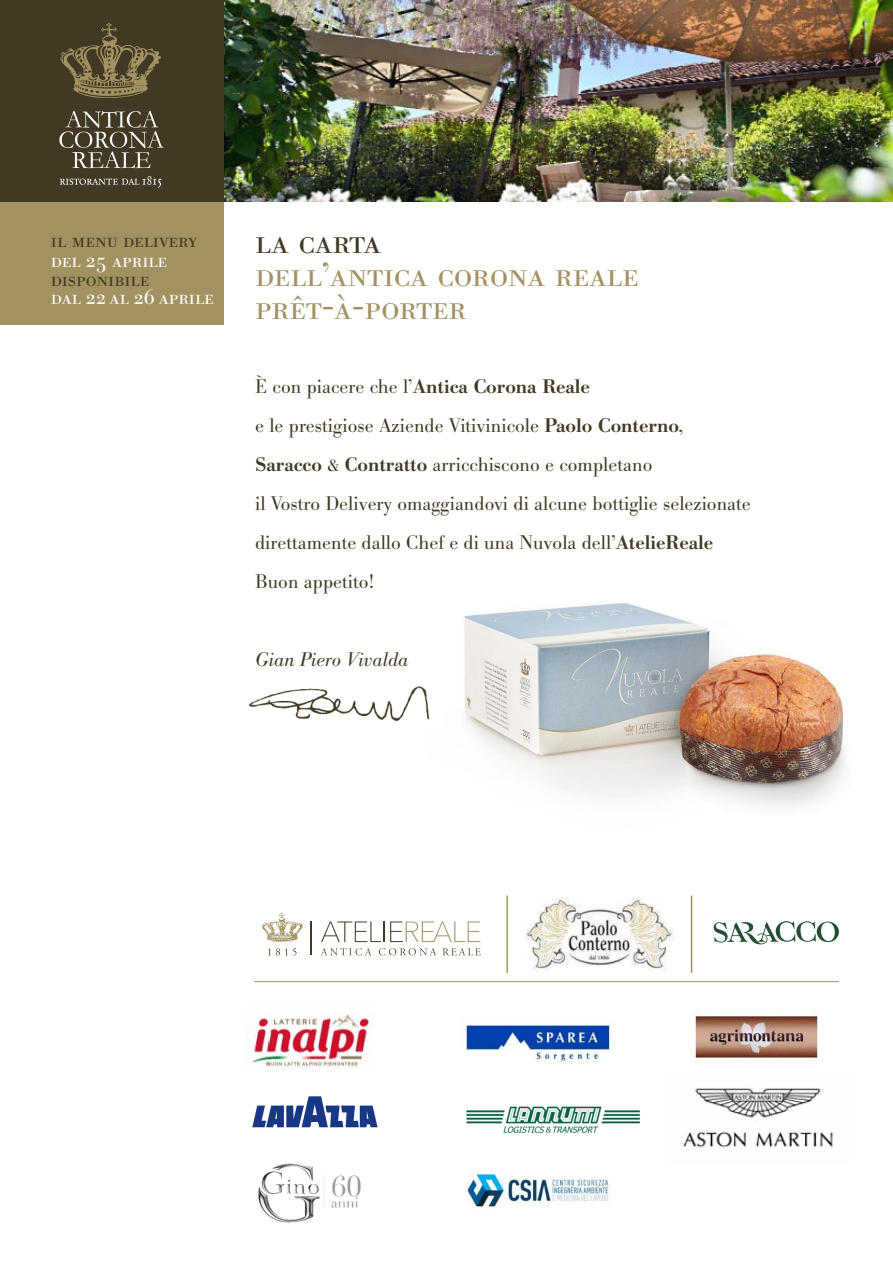
<style>
.page{position:relative;width:893px;height:1263px;background:#fff}
.page>*{position:absolute;margin:0;border:0;box-sizing:border-box;transform-origin:0 0}
.t1{font:36px "Bodoni BE Light SC";color:#a29161}
.t2{font:36px "Bodoni BE Light SC";color:#413923}
.t3{font:21px "Bodoni BE Light SC";color:#fff}
.t4{font:21px "Bodoni BE Light SC";color:#413923}
.t5{font:300 19.5px/39px "Bodoni BE";color:#413923}
.t6{font:italic 300 19.5px "Bodoni BE";color:#413923}
.s1{font-weight:500}
</style>
<div class="page">
<img style="left:464px;top:603px;width:382px;height:203px">
<img style="left:223px;top:0;width:670px;height:202px">
<div style="left:0;top:0;width:223px;height:202px;background:#413923"></div>
<svg style="left:59px;top:111px;width:105px;height:57px"></svg>
<svg style="left:60px;top:176px;width:101px;height:12px"></svg>
<svg style="left:60px;top:23px;width:101px;height:75px"></svg>
<img style="left:248px;top:686px;width:181px;height:35px">
<hr style="left:254px;top:981px;width:585px;height:1px;background:#a29161">
<img style="left:526px;top:897px;width:147px;height:74px">
<svg style="left:321px;top:948px;width:160px;height:7px"></svg>
<svg style="left:268px;top:948px;width:28px;height:8px"></svg>
<hr style="left:310px;top:921px;width:1px;height:34px;background:#413923">
<svg style="left:321px;top:921px;width:159px;height:21px"></svg>
<svg style="left:261px;top:913px;width:42px;height:29px"></svg>
<img style="left:252px;top:1012px;width:120px;height:56px">
<img style="left:694px;top:1015px;width:124px;height:44px">
<img style="left:462px;top:1023px;width:152px;height:39px">
<img style="left:467px;top:1169px;width:142px;height:38px">
<hr style="left:506px;top:895px;width:2px;height:78px;background:#a29161">
<hr style="left:691px;top:895px;width:1px;height:78px;background:#a29161">
<img style="left:466px;top:1106px;width:174px;height:28px">
<img style="left:258px;top:1163px;width:103px;height:60px">
<img style="left:252px;top:1096px;width:126px;height:32px">
<svg style="left:713px;top:921px;width:126px;height:23px"></svg>
<img style="left:683px;top:1087px;width:151px;height:61px">
<div style="left:0;top:202px;width:223px;height:122px;background:#a29161"></div>
<p class="t4" style="left:51px;top:228px;width:148px">il menu delivery</p>
<p class="t3" style="left:51px;top:248px;width:118px">del 25 aprile</p>
<p class="t4" style="left:51px;top:267px;width:100px">disponibile</p>
<p class="t3" style="left:51px;top:285px;width:164px">dal 22 al 26 aprile</p>
<p class="t2" style="left:255px;top:221px;width:128px">la carta</p>
<p class="t1" style="left:255px;top:254px;width:385px">dell’antica corona reale</p>
<p class="t1" style="left:255px;top:287px;width:213px">prêt-à-porter</p>
<p class="t5" style="left:255px;top:368px;width:497px">È con piacere che l’<span class="s1">Antica Corona Reale<br></span>e le prestigiose Aziende Vitivinicole <span class="s1">Paolo Conterno</span>, <span class="s1">Saracco</span> &amp; <span class="s1">Contratto</span> arricchiscono e completano<br>il Vostro Delivery omaggiandovi di alcune bottiglie selezionate direttamente dallo Chef e di una Nuvola dell’<span class="s1">AtelieReale </span>Buon appetito!</p>
<p class="t6" style="left:255px;top:648px;width:155px">Gian Piero Vivalda</p>
</div>
